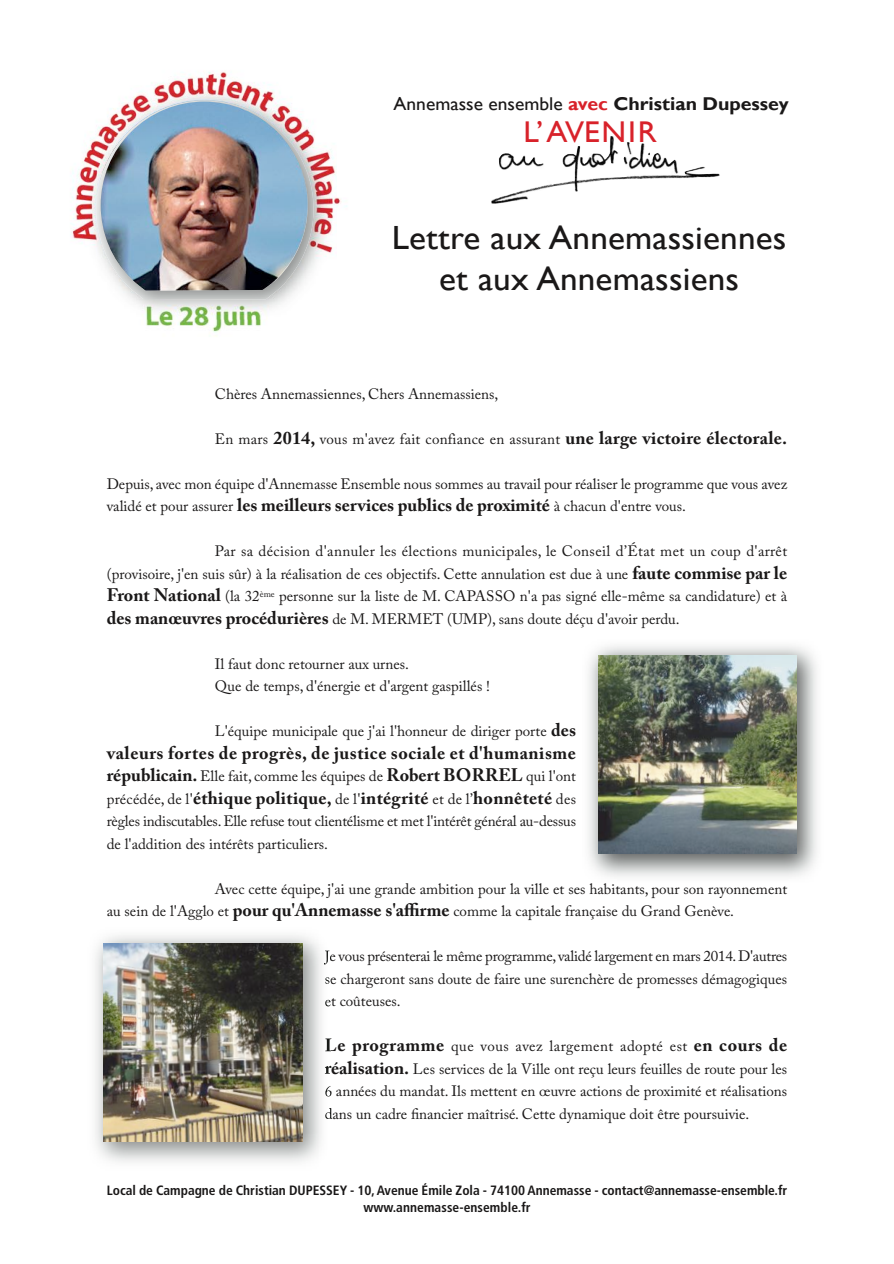
<style>
.page{position:relative;width:894px;height:1264px;background:#fff}
.page>*{position:absolute;margin:0;border:0;box-sizing:border-box;transform-origin:0 0}
.t1{font:33.45px/40.3px "Gill Sans";letter-spacing:.005em;color:#1a1818;text-align:center;scale:1.05 1}
.t2{font:30px "Gill Sans";letter-spacing:.05em;color:#d8222a;scale:1.05 1}
.t3{font:18.6px "Gill Sans";color:#1a1818;scale:1.05 1}
.t4{font:700 18px "Adobe Caslon Pro";letter-spacing:.03em;color:#1a1818}
.t5{font:15px/22.5px "Adobe Caslon Pro";color:#1a1818}
.t6{font:700 condensed 13.5px/16.2px "Frutiger LT Std";color:#1a1818;text-align:center}
.s1{font-weight:700;color:#d8222a}
.s2{font-weight:700}
.s3{font-weight:700;font-size:18px}
.s4{font-weight:400;font-size:15px}
</style>
<div class="page">
<img style="left:588px;top:646px;width:229px;height:231px">
<img style="left:598px;top:655px;width:198px;height:199px">
<img style="left:95px;top:935px;width:235px;height:227px">
<img style="left:324px;top:950px;width:7px;height:15px">
<svg style="left:325px;top:976px;width:6px;height:8px"></svg>
<svg style="left:325px;top:998px;width:6px;height:8px"></svg>
<img style="left:325px;top:1038px;width:6px;height:14px">
<svg style="left:325px;top:1065px;width:6px;height:9px"></svg>
<svg style="left:325px;top:1086px;width:6px;height:10px"></svg>
<svg style="left:325px;top:1108px;width:6px;height:11px"></svg>
<img style="left:302px;top:944px;width:22px;height:189px">
<img style="left:104px;top:943px;width:198px;height:198px">
<img style="left:70px;top:72px;width:277px;height:264px">
<img style="left:85px;top:86px;width:252px;height:234px">
<img style="left:96px;top:100px;width:218px;height:199px">
<img style="left:101px;top:102px;width:207px;height:189px">
<img style="left:491px;top:136px;width:229px;height:68px">
<p class="t3" style="left:393px;top:92px;width:378px">Annemasse ensemble <span class="s1">avec</span> <span class="s2">Christian Dupessey</span></p>
<h2 class="t2" style="left:524px;top:114px;width:128px">L’AVENIR</h2>
<h1 class="t1" style="left:392px;top:218px;width:377px">Lettre aux Annemassiennes et aux Annemassiens</h1>
<p class="t5" style="left:215px;top:382px;width:285px">Chères Annemassiennes, Chers Annemassiens,</p>
<p class="t5" style="left:215px;top:427px;width:574px">En mars <span class="s3">2014,</span> vous m'avez fait confiance en assurant <span class="s3">une large victoire électorale.</span></p>
<p class="t5" style="left:107px;top:472px;width:682px">Depuis, avec mon équipe d'Annemasse Ensemble nous sommes au travail pour réaliser le programme que vous avez validé et pour assurer <span class="s3">les meilleurs services publics de proximité</span> à chacun d'entre vous.</p>
<p class="t5" style="left:107px;top:540px;width:682px;text-align:justify;text-indent:108px">Par sa décision d'annuler les élections municipales, le Conseil d’État met un coup d'arrêt (provisoire, j'en suis sûr) à la réalisation de ces objectifs. Cette annulation est due à une <span class="s3">faute commise par le Front National</span> (la 32<sup>ème</sup> personne sur la liste de M. CAPASSO n'a pas signé elle-même sa candidature) et à <span class="s3">des manœuvres procédurières</span> de M. MERMET (UMP), sans doute déçu d'avoir perdu.</p>
<p class="t5" style="left:215px;top:652px;width:277px">Il faut donc retourner aux urnes.<br>Que de temps, d'énergie et d'argent gaspillés !</p>
<p class="t5" style="left:215px;top:720px;width:363px">L'équipe municipale que j'ai l'honneur de diriger porte <span class="s3">des</span></p>
<p class="t4" style="left:107px;top:742px;width:471px">valeurs fortes de progrès, de justice sociale et d'humanisme</p>
<p class="t5" style="left:107px;top:765px;width:471px"><span class="s3">républicain.</span> Elle fait, comme les équipes de <span class="s3">Robert BORREL</span> qui l'ont</p>
<p class="t4" style="left:107px;top:787px;width:471px"><span class="s4">précédée, de l'</span>éthique politique, <span class="s4">de l'</span>intégrité <span class="s4">et de l’</span>honnêteté <span class="s4">des</span></p>
<p class="t5" style="left:107px;top:810px;width:471px">règles indiscutables.Elle refuse tout clientélisme et met l'intérêt général au-dessus de l'addition des intérêts particuliers.</p>
<p class="t5" style="left:107px;top:877px;width:682px;text-indent:108px">Avec cette équipe, j'ai une grande ambition pour la ville et ses habitants, pour son rayonnement au sein de l'Agglo et <span class="s3">pour qu'Annemasse s'affirme</span> comme la capitale française du Grand Genève.</p>
<p class="t5" style="left:325px;top:945px;width:464px;text-align:justify">Je vous présenterai le même programme, validé largement en mars 2014.D'autres se chargeront sans doute de faire une surenchère de promesses démagogiques et coûteuses.</p>
<p class="t5" style="left:325px;top:1035px;width:464px;text-align:justify"><span class="s3">Le programme</span> que vous avez largement adopté est <span class="s3">en cours de réalisation.</span> Les services de la Ville ont reçu leurs feuilles de route pour les 6 années du mandat. Ils mettent en œuvre actions de proximité et réalisations dans un cadre financier maîtrisé. Cette dynamique doit être poursuivie.</p>
<p class="t6" style="left:107px;top:1182px;width:682px">Local de Campagne de Christian DUPESSEY - 10,Avenue Émile Zola - 74100 Annemasse - contact@annemasse-ensemble.fr www.annemasse-ensemble.fr</p>
</div>
